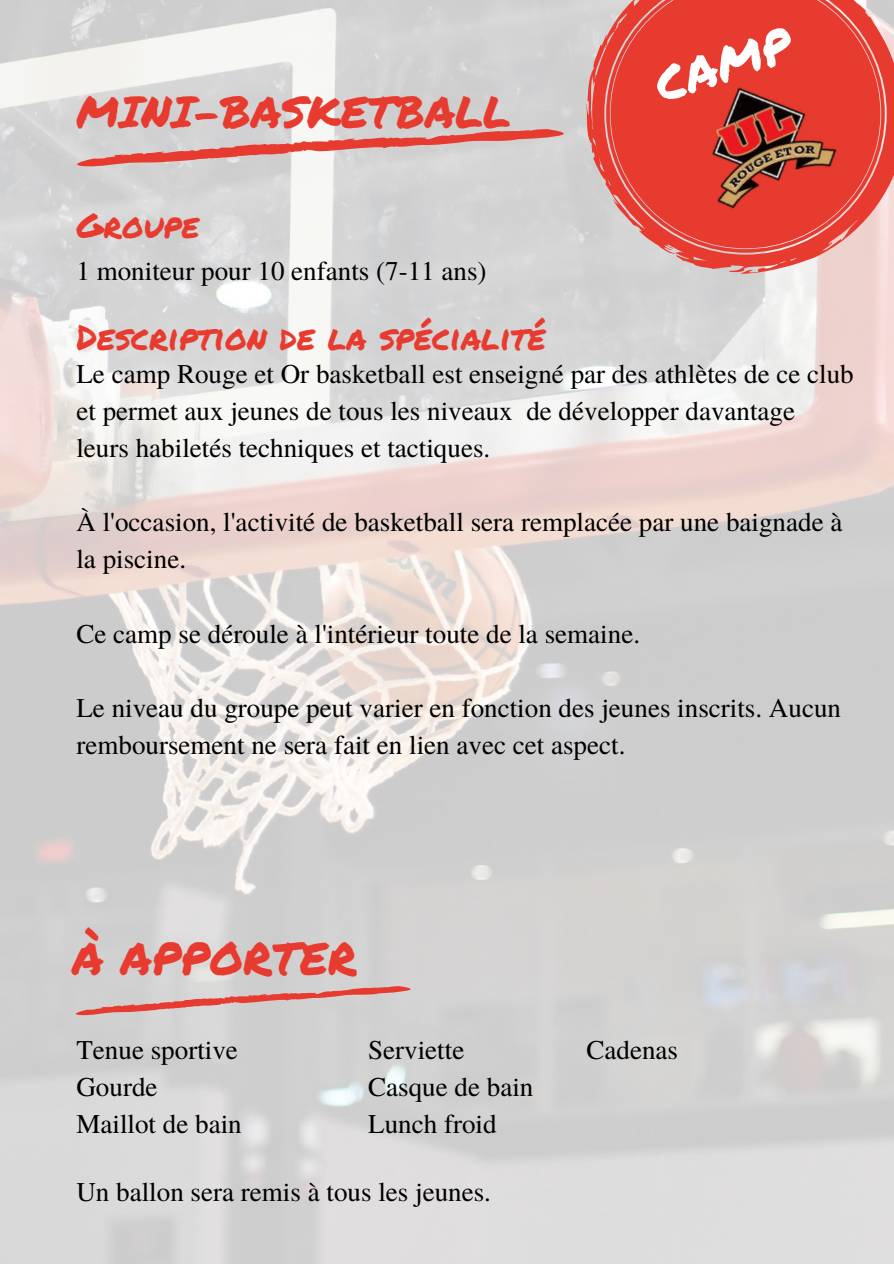
<style>
.page{position:relative;width:894px;height:1264px;background:#fff}
.page>*{position:absolute;margin:0;border:0;box-sizing:border-box;transform-origin:0 0}
.t1{font:48px "Permanent Marker";color:#fff}
.t2{font:45px "Permanent Marker";color:#e83b30}
.t3{font:43.8px "Permanent Marker";color:#e83b30}
.t4{font:34.8px "Permanent Marker";color:#e83b30}
.t5{font:34.2px "Permanent Marker";color:#e83b30}
.t6{font:27px/37.2px "Te X Gyre Termes";color:#000}
</style>
<div class="page">
<img style="left:0;top:0;width:893px;height:1263px">
<svg style="left:586px;top:0;width:307px;height:274px;background:#e0a19d"></svg>
<svg style="left:606px;top:0;width:278px;height:253px;background:#e65046"></svg>
<svg style="left:61px;top:124px;width:529px;height:45px;background:#d9bab8"></svg>
<svg style="left:64px;top:982px;width:365px;height:35px;background:#d5bab8"></svg>
<img style="left:680px;top:62px;width:160px;height:150px">
<h3 class="t3" style="left:76px;top:79px;width:436px">MINI-BASKETBALL</h3>
<p class="t5" style="left:76px;top:200px;width:124px">Groupe</p>
<p class="t6" style="left:76px;top:250px;width:411px">1 moniteur pour 10 enfants (7-11 ans)</p>
<p class="t4" style="left:76px;top:311px;width:470px">Description de la spécialité</p>
<h1 class="t1" style="left:645px;top:52px;width:142px;rotate:-18deg">CAMP</h1>
<p class="t6" style="left:76px;top:353px;width:778px">Le camp Rouge et Or basketball est enseigné par des athlètes de ce club et permet aux jeunes de tous les niveaux de développer davantage leurs habiletés techniques et tactiques.</p>
<p class="t6" style="left:76px;top:502px;width:767px">À l'occasion, l'activité de basketball sera remplacée par une baignade à la piscine.</p>
<p class="t6" style="left:76px;top:613px;width:565px">Ce camp se déroule à l'intérieur toute de la semaine.</p>
<p class="t6" style="left:76px;top:688px;width:765px">Le niveau du groupe peut varier en fonction des jeunes inscrits. Aucun remboursement ne sera fait en lien avec cet aspect.</p>
<h2 class="t2" style="left:72px;top:924px;width:286px">À APPORTER</h2>
<p class="t6" style="left:76px;top:1029px;width:167px">Tenue sportive<br>Gourde<br>Maillot de bain</p>
<p class="t6" style="left:368px;top:1029px;width:167px">Serviette<br>Casque de bain<br>Lunch froid</p>
<p class="t6" style="left:586px;top:1029px;width:93px">Cadenas</p>
<p class="t6" style="left:76px;top:1171px;width:416px">Un ballon sera remis à tous les jeunes.</p>
</div>
